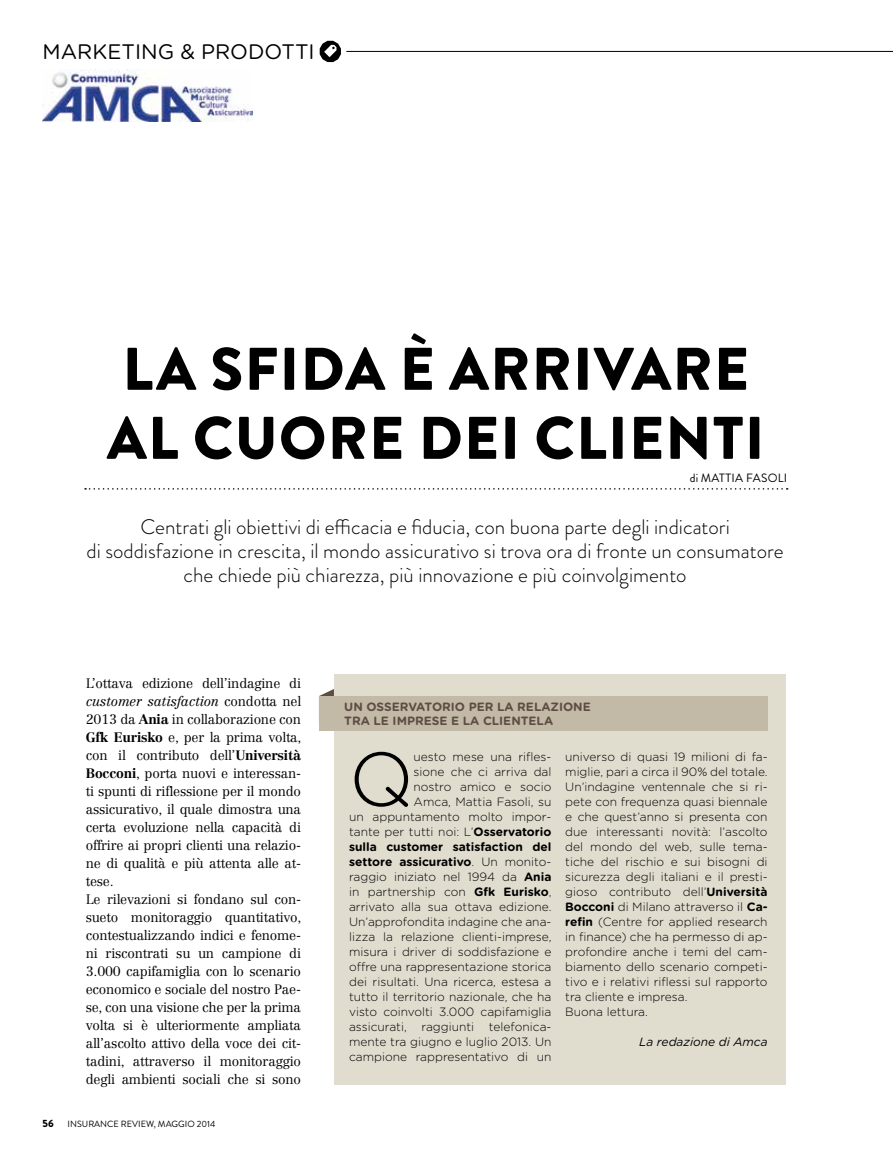
<style>
.page{position:relative;width:893px;height:1170px;background:#fff}
.page>*{position:absolute;margin:0;border:0;box-sizing:border-box;transform-origin:0 0}
.t1{font:300 75.9px "Gotham Rounded";color:#000}
.t2{font:900 60px/69px "Brandon Grotesque";letter-spacing:.02em;color:#000}
.t3{font:300 21px/24px "Brandon Grotesque";color:#000;text-align:center}
.t4{font:21px "Gotham Rounded";color:#000}
.t5{font:300 13.5px/18px "Centennial LT Std";letter-spacing:-.015em;color:#000}
.t6{font:300 12px/15px "Gotham Rounded";color:#000;text-align:right}
.t7{font:700 12px/13.5px "Gotham Rounded";color:#5e4d42}
.t8{font:italic 12px "Gotham Rounded";color:#000}
.t9{font:12px "Brandon Grotesque";letter-spacing:.02em;color:#000}
.t10{font:900 10.5px "Brandon Grotesque";color:#000}
.t11{font:9px "Brandon Grotesque";color:#000}
.s1{font-style:italic}
.s2{font-weight:700}
</style>
<div class="page">
<img style="left:43px;top:70px;width:210px;height:51px">
<svg style="left:320px;top:41px;width:21px;height:21px"></svg>
<hr style="left:346px;top:51px;width:547px;height:1px;background:#000">
<svg style="left:85px;top:488px;width:703px;height:1px"></svg>
<svg style="left:319px;top:689px;width:15px;height:7px"></svg>
<div style="left:334px;top:673px;width:452px;height:411px;background:#e0dcce"></div>
<div style="left:319px;top:696px;width:449px;height:34px;background:#c2b9a7"></div>
<h3 class="t4" style="left:43px;top:38px;width:274px">MARKETING &amp; PRODOTTI</h3>
<h2 class="t2" style="left:107px;top:335px;width:659px">LA SFIDA È ARRIVARE<br>AL CUORE DEI CLIENTI</h2>
<p class="t9" style="left:690px;top:470px;width:99px">di MATTIA FASOLI</p>
<h3 class="t3" style="left:86px;top:515px;width:699px">Centrati gli obiettivi di efficacia e fiducia, con buona parte degli indicatori<br>di soddisfazione in crescita, il mondo assicurativo si trova ora di fronte un consumatore che chiede più chiarezza, più innovazione e più coinvolgimento</h3>
<p class="t5" style="left:86px;top:674px;width:217px">L’ottava edizione dell’indagine di <span class="s1">customer satisfaction</span> condotta nel 2013 da <span class="s2">Ania</span> in collaborazione con <span class="s2">Gfk Eurisko</span> e, per la prima volta, con il contributo dell’<span class="s2">Università Bocconi</span>, porta nuovi e interessan&shy;ti spunti di riflessione per il mondo assicurativo, il quale dimostra una certa evoluzione nella capacità di offrire ai propri clienti una relazio&shy;ne di qualità e più attenta alle at&shy;tese.<br>Le rilevazioni si fondano sul con&shy;sueto monitoraggio quantitativo, contestualizzando indici e fenome&shy;ni riscontrati su un campione di 3.000 capifamiglia con lo scenario economico e sociale del nostro Pae&shy;se, con una visione che per la prima volta si è ulteriormente ampliata all’ascolto attivo della voce dei cit&shy;tadini, attraverso il monitoraggio degli ambienti sociali che si sono</p>
<p class="t10" style="left:43px;top:1116px;width:13px">56</p>
<p class="t11" style="left:68px;top:1117px;width:149px">INSURANCE REVIEW, MAGGIO 2014</p>
<p class="t7" style="left:344px;top:699px;width:248px">UN OSSERVATORIO PER LA RELAZIONE<br>TRA LE IMPRESE E LA CLIENTELA</p>
<p class="t6" style="left:565px;top:748px;width:204px;text-align:left">universo di quasi 19 milioni di fa&shy;miglie, pari a circa il 90% del totale.<br>Un’indagine ventennale che si ri&shy;pete con frequenza quasi biennale e che quest’anno si presenta con due interessanti novità: l’ascolto del mondo del web, sulle tema&shy;tiche del rischio e sui bisogni di sicurezza degli italiani e il presti&shy;gioso contributo dell’<span class="s2">Università<br>Bocconi</span> di Milano attraverso il <span class="s2">Ca&shy;refin</span> (Centre for applied research in finance) che ha permesso di ap&shy;profondire anche i temi del cam&shy;biamento dello scenario competi&shy;tivo e i relativi riflessi sul rapporto tra cliente e impresa.<br>Buona lettura.</p>
<p class="t8" style="left:639px;top:1033px;width:130px">La redazione di Amca</p>
<h1 class="t1" style="left:349px;top:728px;width:66px">Q</h1>
<p class="t6" style="left:349px;top:748px;width:204px">uesto mese una rifles-<br>sione che ci arriva dal<br>nostro amico e socio<br>Amca, Mattia Fasoli, su<br>un appuntamento molto impor&shy;tante per tutti noi: L’<span class="s2">Osservatorio sulla customer satisfaction del settore assicurativo</span>. Un monito&shy;raggio iniziato nel 1994 da <span class="s2">Ania </span>in partnership con <span class="s2">Gfk Eurisko</span>, arrivato alla sua ottava edizione.<br>Un’approfondita indagine che ana&shy;lizza la relazione clienti-imprese, misura i driver di soddisfazione e offre una rappresentazione storica dei risultati. Una ricerca, estesa a tutto il territorio nazionale, che ha visto coinvolti 3.000 capifamiglia assicurati, raggiunti telefonica&shy;mente tra giugno e luglio 2013. Un campione rappresentativo di un</p>
</div>
